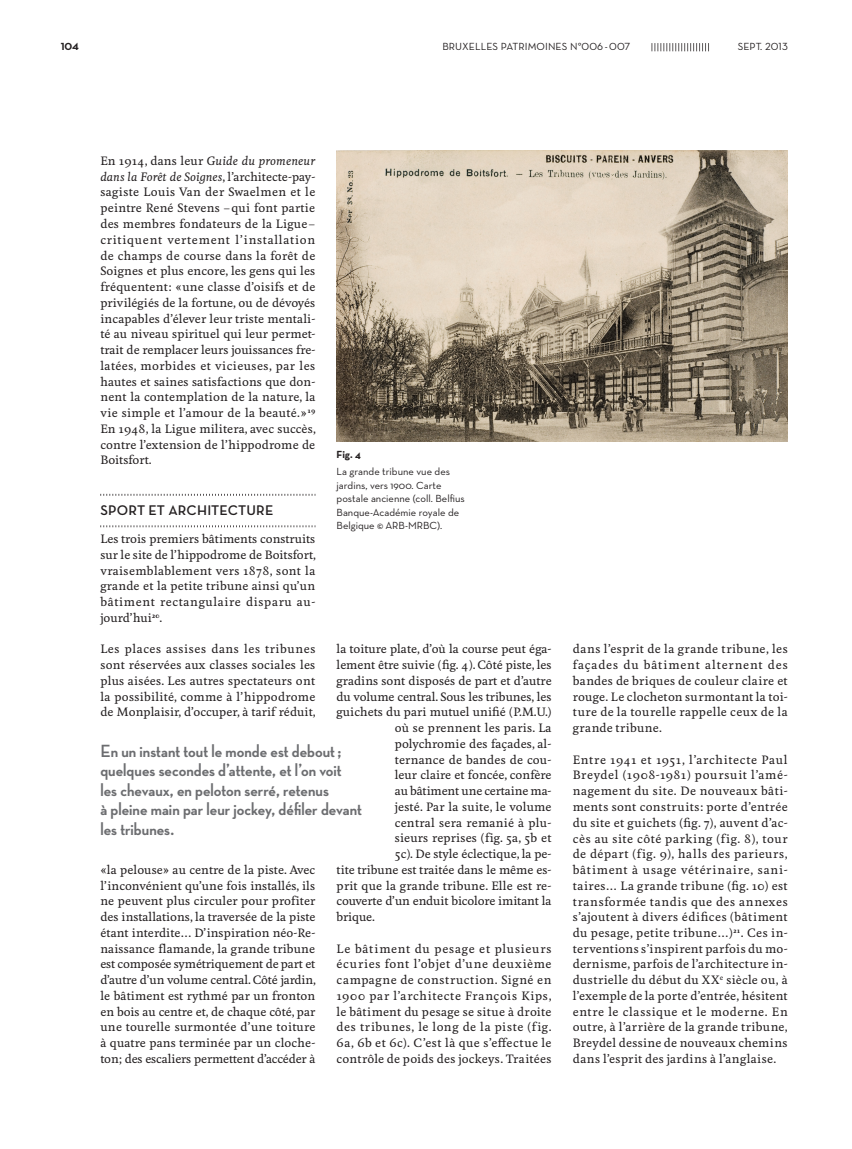
<style>
.page{position:relative;width:852px;height:1149px;background:#fff}
.page>*{position:absolute;margin:0;border:0;box-sizing:border-box;transform-origin:0 0}
.t1{font:700 18px/19.5px "Neutra Disp";color:#6c6d70}
.t2{font:600 14.25px "Neutra Text";letter-spacing:.01em;color:#231f20}
.t3{font:500 11.4px/15.8px "Feijoa";letter-spacing:.01em;color:#231f20;text-align:justify}
.t4{font:500 11.4px "Feijoa";letter-spacing:-.01em;color:#231f20}
.t5{font:10.5px/13.5px "Neutra Text";color:#231f20}
.t6{font:10.5px "Neutra Text Book Alt";letter-spacing:.01em;color:#231f20}
.t7{font:700 10.5px "Neutra Text";color:#231f20}
.t8{font:10.5px "Neutra Text Bold Alt";color:#231f20}
.s1{font-style:italic}
</style>
<div class="page">
<svg style="left:651px;top:43px;width:55px;height:8px"></svg>
<svg style="left:100px;top:494px;width:215px;height:2px"></svg>
<svg style="left:100px;top:525px;width:215px;height:2px"></svg>
<img style="left:336px;top:150px;width:451px;height:292px">
<p class="t8" style="left:61px;top:40px;width:20px">104</p>
<p class="t6" style="left:442px;top:40px;width:189px">BRUXELLES PATRIMOINES N°006 -007</p>
<p class="t6" style="left:737px;top:40px;width:52px">SEPT. 2013</p>
<p class="t3" style="left:100px;top:153px;width:217px">En 1914, dans leur <span class="s1">Guide du promeneur dans la Forêt de Soignes</span>, l’architecte-pay&shy;sagiste Louis Van der Swaelmen et le peintre René Stevens − qui font partie des membres fondateurs de la Ligue − critiquent vertement l’installation de champs de course dans la forêt de Soignes et plus encore, les gens qui les fréquentent : « une classe d’oisifs et de privilégiés de la fortune, ou de dévoyés incapables d’élever leur triste mentali&shy;té au niveau spirituel qui leur permet&shy;trait de remplacer leurs jouissances fre&shy;latées, morbides et vicieuses, par les hautes et saines satisfactions que don&shy;nent la contemplation de la nature, la vie simple et l’amour de la beauté. »<sup>19<br></sup>En 1948, la Ligue militera, avec succès, contre l’extension de l’hippodrome de Boitsfort.</p>
<p class="t7" style="left:336px;top:447px;width:26px">Fig. 4</p>
<p class="t5" style="left:336px;top:465px;width:129px">La grande tribune vue des jardins, vers 1900. Carte postale ancienne (coll. Belfius<br>Banque-Académie royale de<br>Belgique © ARB-MRBC).</p>
<p class="t2" style="left:100px;top:501px;width:174px">SPORT ET ARCHITECTURE</p>
<p class="t3" style="left:100px;top:531px;width:217px">Les trois premiers bâtiments construits sur le site de l’hippodrome de Boitsfort, vraisemblablement vers 1878, sont la grande et la petite tribune ainsi qu’un bâtiment rectangulaire disparu au&shy;jourd’hui<sup>20</sup>.</p>
<p class="t3" style="left:100px;top:642px;width:217px">Les places assises dans les tribunes sont réservées aux classes sociales les plus aisées. Les autres spectateurs ont la possibilité, comme à l’hippodrome de Monplaisir, d’occuper, à tarif réduit,</p>
<p class="t3" style="left:336px;top:642px;width:216px">la toiture plate, d’où la course peut éga-</p>
<p class="t3" style="left:336px;top:657px;width:216px">lement être suivie (fig. 4). Côté piste, les</p>
<p class="t3" style="left:336px;top:673px;width:216px">gradins sont disposés de part et d’autre</p>
<p class="t3" style="left:336px;top:689px;width:216px">du volume central. Sous les tribunes, les</p>
<p class="t3" style="left:336px;top:705px;width:216px">guichets du pari mutuel unifié (P.M.U.)</p>
<p class="t3" style="left:394px;top:720px;width:158px">où se prennent les paris. La</p>
<p class="t3" style="left:394px;top:736px;width:158px">polychromie des façades, al-</p>
<p class="t3" style="left:394px;top:752px;width:158px">ternance de bandes de cou-</p>
<p class="t3" style="left:394px;top:768px;width:158px">leur claire et foncée, confère</p>
<p class="t4" style="left:394px;top:784px;width:158px">au bâtiment une certaine ma-</p>
<p class="t3" style="left:394px;top:799px;width:158px">jesté. Par la suite, le volume</p>
<p class="t3" style="left:394px;top:815px;width:158px">central sera remanié à plu-</p>
<p class="t3" style="left:394px;top:831px;width:158px">sieurs reprises (fig. 5a, 5b et</p>
<p class="t3" style="left:394px;top:846px;width:158px">5c). De style éclectique, la pe-</p>
<p class="t3" style="left:336px;top:862px;width:216px">tite tribune est traitée dans le même es-</p>
<p class="t3" style="left:336px;top:878px;width:216px">prit que la grande tribune. Elle est re-</p>
<p class="t4" style="left:336px;top:894px;width:216px">couverte d’un enduit bicolore imitant la</p>
<p class="t3" style="left:336px;top:909px;width:40px">brique.</p>
<p class="t3" style="left:336px;top:941px;width:216px">Le bâtiment du pesage et plusieurs écuries font l’objet d’une deuxième campagne de construction. Signé en 1900 par l’architecte François Kips, le bâtiment du pesage se situe à droite des tribunes, le long de la piste (fig.<br>6a, 6b et 6c). C’est là que s’effectue le contrôle de poids des jockeys. Traitées</p>
<h1 class="t1" style="left:100px;top:741px;width:263px">En un instant tout le monde est debout; quelques secondes d’attente, et l’on voit les chevaux, en peloton serré, retenus<br>à pleine main par leur jockey, défiler devant les tribunes.</h1>
<p class="t3" style="left:100px;top:862px;width:217px">« la pelouse » au centre de la piste. Avec l’inconvénient qu’une fois installés, ils ne peuvent plus circuler pour profiter des installations, la traversée de la piste étant interdite… D’inspiration néo-Re&shy;naissance flamande, la grande tribune est composée symétriquement de part et d’autre d’un volume central. Côté jardin, le bâtiment est rythmé par un fronton en bois au centre et, de chaque côté, par une tourelle surmontée d’une toiture à quatre pans terminée par un cloche&shy;ton ; des escaliers permettent d’accéder à</p>
<p class="t3" style="left:572px;top:642px;width:216px">dans l’esprit de la grande tribune, les façades du bâtiment alternent des bandes de briques de couleur claire et rouge. Le clocheton surmontant la toi&shy;ture de la tourelle rappelle ceux de la grande tribune.</p>
<p class="t3" style="left:572px;top:752px;width:216px">Entre 1941 et 1951, l’architecte Paul Breydel (1908-1981) poursuit l’amé&shy;nagement du site. De nouveaux bâti&shy;ments sont construits : porte d’entrée du site et guichets (fig. 7), auvent d’ac&shy;cès au site côté parking (fig. 8), tour de départ (fig. 9), halls des parieurs, bâtiment à usage vétérinaire, sani&shy;taires… La grande tribune (fig. 10) est transformée tandis que des annexes s’ajoutent à divers édifices (bâtiment du pesage, petite tribune…)<sup>21</sup>. Ces in&shy;terventions s’inspirent parfois du mo&shy;dernisme, parfois de l’architecture in&shy;dustrielle du début du XX<sup>e</sup> siècle ou, à l’exemple de la porte d’entrée, hésitent entre le classique et le moderne. En outre, à l’arrière de la grande tribune, Breydel dessine de nouveaux chemins dans l’esprit des jardins à l’anglaise.</p>
</div>
